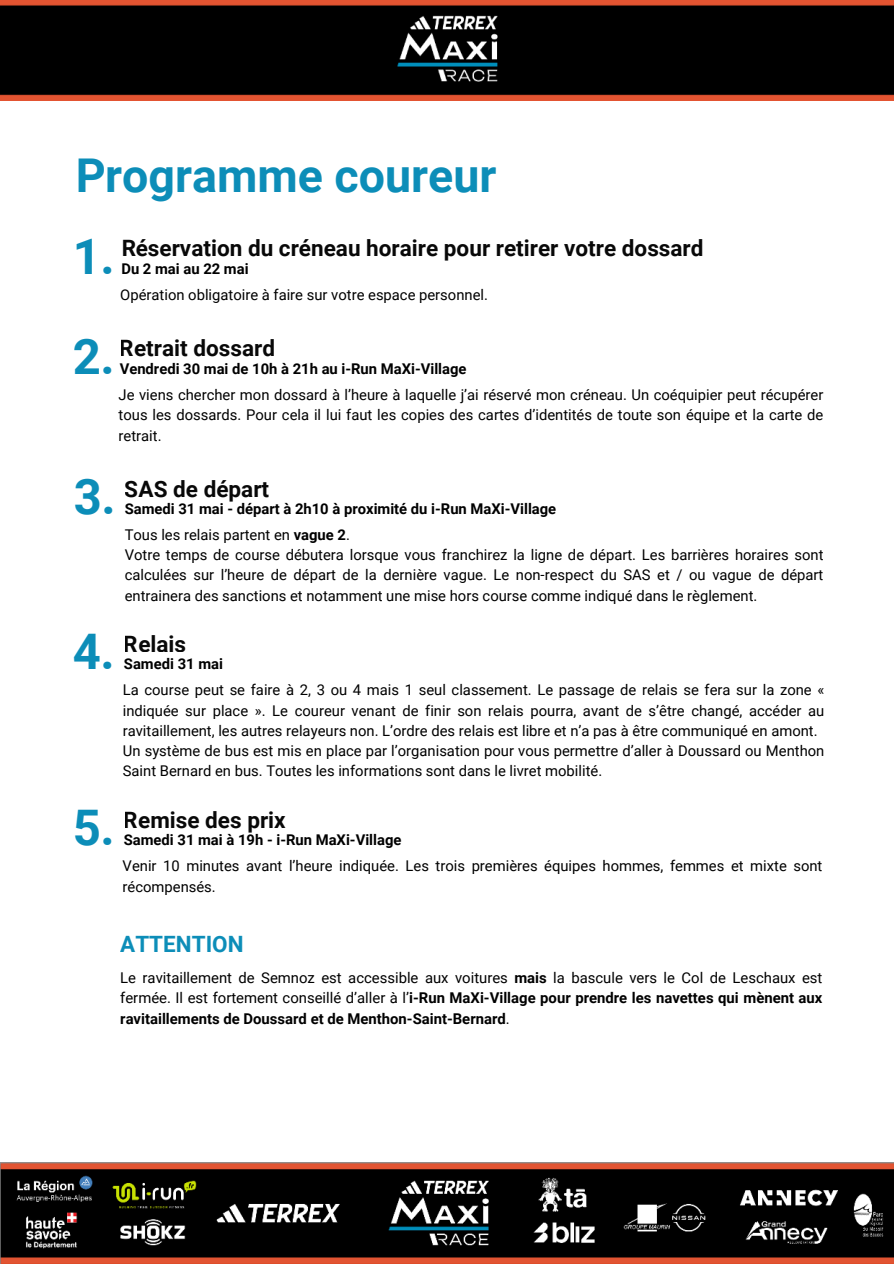
<style>
.page{position:relative;width:894px;height:1264px;background:#fff}
.page>*{position:absolute;margin:0;border:0;box-sizing:border-box;transform-origin:0 0}
.t1{font:700 49.05px "Roboto";color:#058ab6}
.t2{font:700 46.5px "Roboto";color:#058ab6}
.t3{font:700 22.5px "Roboto";color:#000}
.t4{font:700 22.5px "Roboto";color:#058ab6}
.t5{font:14.85px/20.2px "Roboto";color:#000;text-align:justify}
.t6{font:700 14.85px/25.5px "Roboto";color:#000}
.s1{font-weight:400}
.s2{font-weight:700}
</style>
<div class="page">
<img style="left:0;top:0;width:893px;height:100px">
<img style="left:322px;top:0;width:192px;height:100px">
<div style="left:0;top:12px;width:310px;height:77px;background:#000"></div>
<div style="left:583px;top:11px;width:310px;height:78px;background:#000"></div>
<img style="left:0;top:1162px;width:893px;height:101px">
<h2 class="t2" style="left:75px;top:143px;width:422px">Programme coureur</h2>
<h3 class="t3" style="left:121px;top:232px;width:583px">Réservation du créneau horaire pour retirer votre dossard</h3>
<h1 class="t1" style="left:72px;top:222px;width:44px">1.</h1>
<p class="t6" style="left:121px;top:255px;width:129px">Du 2 mai au 22 mai</p>
<p class="t5" style="left:120px;top:284px;width:369px">Opération obligatoire à faire sur votre espace personnel.</p>
<h1 class="t1" style="left:72px;top:322px;width:44px">2.</h1>
<h3 class="t3" style="left:120px;top:332px;width:157px">Retrait dossard</h3>
<p class="t6" style="left:120px;top:355px;width:348px">Vendredi 30 mai de 10h à 21h au i-Run MaXi-Village</p>
<p class="t5" style="left:119px;top:384px;width:706px">Je viens chercher mon dossard à l’heure à laquelle j’ai réservé mon créneau. Un coéquipier peut récupérer tous les dossards. Pour cela il lui faut les copies des cartes d’identités de toute son équipe et la carte de retrait.</p>
<h1 class="t1" style="left:73px;top:462px;width:44px">3.</h1>
<h1 class="t1" style="left:72px;top:617px;width:44px">4.</h1>
<h1 class="t1" style="left:72px;top:793px;width:44px">5.</h1>
<h3 class="t3" style="left:125px;top:473px;width:146px">SAS de départ</h3>
<p class="t6" style="left:125px;top:495px;width:433px">Samedi 31 mai - départ à 2h10 à proximité du i-Run MaXi-Village<br><span class="s1">Tous les relais partent en</span> vague 2<span class="s1">.</span></p>
<p class="t5" style="left:125px;top:544px;width:700px">Votre temps de course débutera lorsque vous franchirez la ligne de départ. Les barrières horaires sont calculées sur l’heure de départ de la dernière vague. Le non-respect du SAS et / ou vague de départ entrainera des sanctions et notamment une mise hors course comme indiqué dans le règlement.</p>
<h3 class="t3" style="left:124px;top:628px;width:64px">Relais</h3>
<p class="t6" style="left:124px;top:650px;width:100px">Samedi 31 mai</p>
<p class="t5" style="left:123px;top:679px;width:703px;text-align:left">La course peut se faire à 2, 3 ou 4 mais 1 seul classement. Le passage de relais se fera sur la zone « indiquée sur place ». Le coureur venant de finir son relais pourra, avant de s’être changé, accéder au ravitaillement, les autres relayeurs non. L’ordre des relais est libre et n’a pas à être communiqué en amont.<br>Un système de bus est mis en place par l’organisation pour vous permettre d’aller à Doussard ou Menthon Saint Bernard en bus. Toutes les informations sont dans le livret mobilité.</p>
<h3 class="t3" style="left:124px;top:803px;width:163px">Remise des prix</h3>
<p class="t6" style="left:124px;top:826px;width:279px">Samedi 31 mai à 19h - i-Run MaXi-Village</p>
<p class="t5" style="left:123px;top:855px;width:701px">Venir 10 minutes avant l’heure indiquée. Les trois premières équipes hommes, femmes et mixte sont récompensés.</p>
<h3 class="t4" style="left:120px;top:928px;width:125px">ATTENTION</h3>
<p class="t5" style="left:120px;top:967px;width:703px">Le ravitaillement de Semnoz est accessible aux voitures <span class="s2">mais</span> la bascule vers le Col de Leschaux est fermée. Il est fortement conseillé d’aller à l’<span class="s2">i-Run MaXi-Village pour prendre les navettes qui mènent aux ravitaillements de Doussard et de Menthon-Saint-Bernard</span>.</p>
</div>
